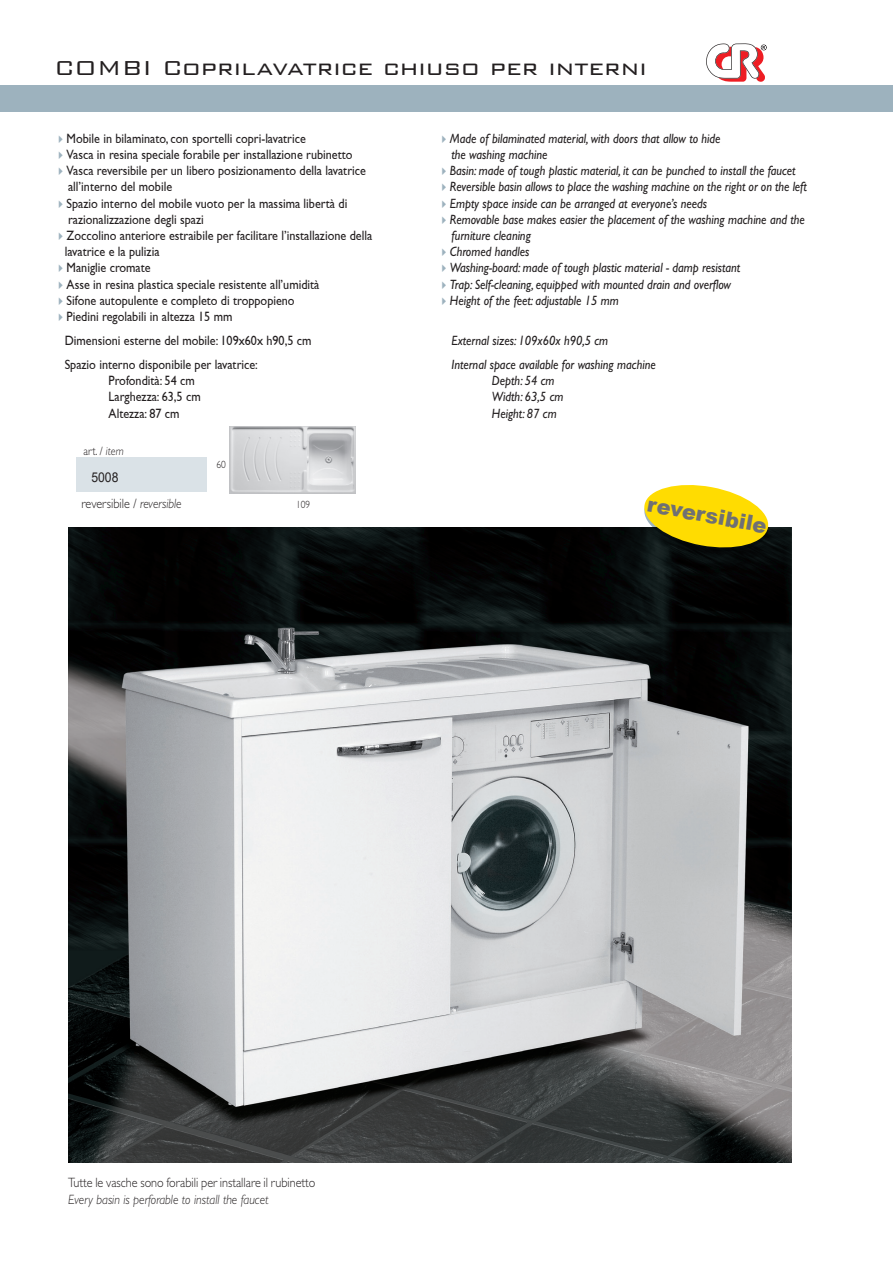
<style>
.page{position:relative;width:893px;height:1263px;background:#fff}
.page>*{position:absolute;margin:0;border:0;box-sizing:border-box;transform-origin:0 0}
.t1{font:300 27px "Bank Gothic BT";color:#231f20}
.t2{font:900 21px "Arial";color:#6f7073}
.t3{font:13.5px "Gill Sans";color:#231f20;scale:.9 1}
.t4{font:italic 13.5px "Gill Sans";color:#231f20;scale:.9 1}
.t5{font:300 13.5px "Gill Sans";color:#231f20;scale:.9 1}
.t6{font:italic 300 13.5px "Gill Sans";color:#231f20;scale:.9 1}
.t7{font:13.5px "Arial";color:#231f20;scale:.9 1}
.t8{font:300 12px "Gill Sans";color:#231f20;scale:.9 1}
.t9{font:300 10.5px "Gill Sans";color:#231f20;scale:.9 1}
.s1{color:#9db2be}
.s2{font-style:italic}
</style>
<div class="page">
<div style="left:0;top:85px;width:893px;height:27px;background:#9db2be"></div>
<img style="left:68px;top:527px;width:723px;height:635px">
<img style="left:229px;top:427px;width:127px;height:67px">
<svg style="left:642px;top:485px;width:129px;height:70px;background:#c9b427"></svg>
<div style="left:76px;top:457px;width:131px;height:35px;background:#dae2e7"></div>
<svg style="left:706px;top:43px;width:61px;height:38px"></svg>
<p class="t1" style="left:54px;top:53px;width:594px">COMBI Coprilavatrice chiuso per interni</p>
<p class="t3" style="left:55px;top:131px;width:281px"><span class="s1">✔</span>Mobile in bilaminato, con sportelli copri-lavatrice</p>
<p class="t3" style="left:55px;top:147px;width:333px"><span class="s1">✔</span>Vasca in resina speciale forabile per installazione rubinetto</p>
<p class="t3" style="left:55px;top:163px;width:347px"><span class="s1">✔</span>Vasca reversibile per un libero posizionamento della lavatrice</p>
<p class="t3" style="left:68px;top:179px;width:117px">all’interno del mobile</p>
<p class="t3" style="left:55px;top:195px;width:327px"><span class="s1">✔</span>Spazio interno del mobile vuoto per la massima libertà di</p>
<p class="t3" style="left:68px;top:212px;width:152px">razionalizzazione degli spazi</p>
<p class="t3" style="left:55px;top:228px;width:354px"><span class="s1">✔</span>Zoccolino anteriore estraibile per facilitare l’installazione della</p>
<p class="t3" style="left:65px;top:244px;width:107px">lavatrice e la pulizia</p>
<p class="t3" style="left:55px;top:260px;width:108px"><span class="s1">✔</span>Maniglie cromate</p>
<p class="t3" style="left:55px;top:276px;width:296px"><span class="s1">✔</span>Asse in resina plastica speciale resistente all’umidità</p>
<p class="t3" style="left:55px;top:293px;width:268px"><span class="s1">✔</span>Sifone autopulente e completo di troppopieno</p>
<p class="t3" style="left:55px;top:309px;width:199px"><span class="s1">✔</span>Piedini regolabili in altezza 15 mm</p>
<p class="t3" style="left:65px;top:333px;width:276px">Dimensioni esterne del mobile: 109x60x h90,5 cm</p>
<p class="t3" style="left:65px;top:357px;width:216px">Spazio interno disponibile per lavatrice:</p>
<p class="t3" style="left:109px;top:373px;width:97px">Profondità: 54 cm</p>
<p class="t3" style="left:109px;top:389px;width:104px">Larghezza: 63,5 cm</p>
<p class="t3" style="left:109px;top:405px;width:80px">Altezza: 87 cm</p>
<p class="t8" style="left:84px;top:444px;width:46px">art. / <span class="s2">item</span></p>
<p class="t7" style="left:91px;top:468px;width:32px">5008</p>
<p class="t5" style="left:82px;top:496px;width:113px">reversibile <span class="s2">/ reversible</span></p>
<p class="t9" style="left:216px;top:459px;width:12px">60</p>
<p class="t9" style="left:296px;top:498px;width:17px">109</p>
<p class="t4" style="left:438px;top:131px;width:315px"><span class="s1">✔</span>Made of bilaminated material, with doors that allow to hide</p>
<p class="t4" style="left:451px;top:147px;width:108px">the washing machine</p>
<p class="t4" style="left:438px;top:163px;width:399px"><span class="s1">✔</span>Basin: made of tough plastic material, it can be punched to install the faucet</p>
<p class="t4" style="left:438px;top:179px;width:411px"><span class="s1">✔</span>Reversible basin allows to place the washing machine on the right or on the left</p>
<p class="t4" style="left:438px;top:195px;width:301px"><span class="s1">✔</span>Empty space inside can be arranged at everyone’s needs</p>
<p class="t4" style="left:438px;top:212px;width:409px"><span class="s1">✔</span>Removable base makes easier the placement of the washing machine and the</p>
<p class="t4" style="left:451px;top:228px;width:90px">furniture cleaning</p>
<p class="t4" style="left:438px;top:244px;width:103px"><span class="s1">✔</span>Chromed handles</p>
<p class="t4" style="left:438px;top:260px;width:337px"><span class="s1">✔</span>Washing-board: made of tough plastic material - damp resistant</p>
<p class="t4" style="left:438px;top:276px;width:327px"><span class="s1">✔</span>Trap: Self-cleaning, equipped with mounted drain and overflow</p>
<p class="t4" style="left:438px;top:293px;width:203px"><span class="s1">✔</span>Height of the feet: adjustable 15 mm</p>
<p class="t4" style="left:451px;top:333px;width:176px">External sizes: 109x60x h90,5 cm</p>
<p class="t4" style="left:451px;top:357px;width:228px">Internal space available for washing machine</p>
<p class="t4" style="left:492px;top:373px;width:71px">Depth: 54 cm</p>
<p class="t4" style="left:492px;top:389px;width:81px">Width: 63,5 cm</p>
<p class="t4" style="left:492px;top:405px;width:73px">Height: 87 cm</p>
<p class="t2" style="left:650px;top:489px;width:123px;rotate:10deg">reversibile</p>
<p class="t5" style="left:68px;top:1175px;width:277px">Tutte le vasche sono forabili per installare il rubinetto</p>
<p class="t6" style="left:68px;top:1191px;width:224px">Every basin is perforable to install the faucet</p>
</div>
